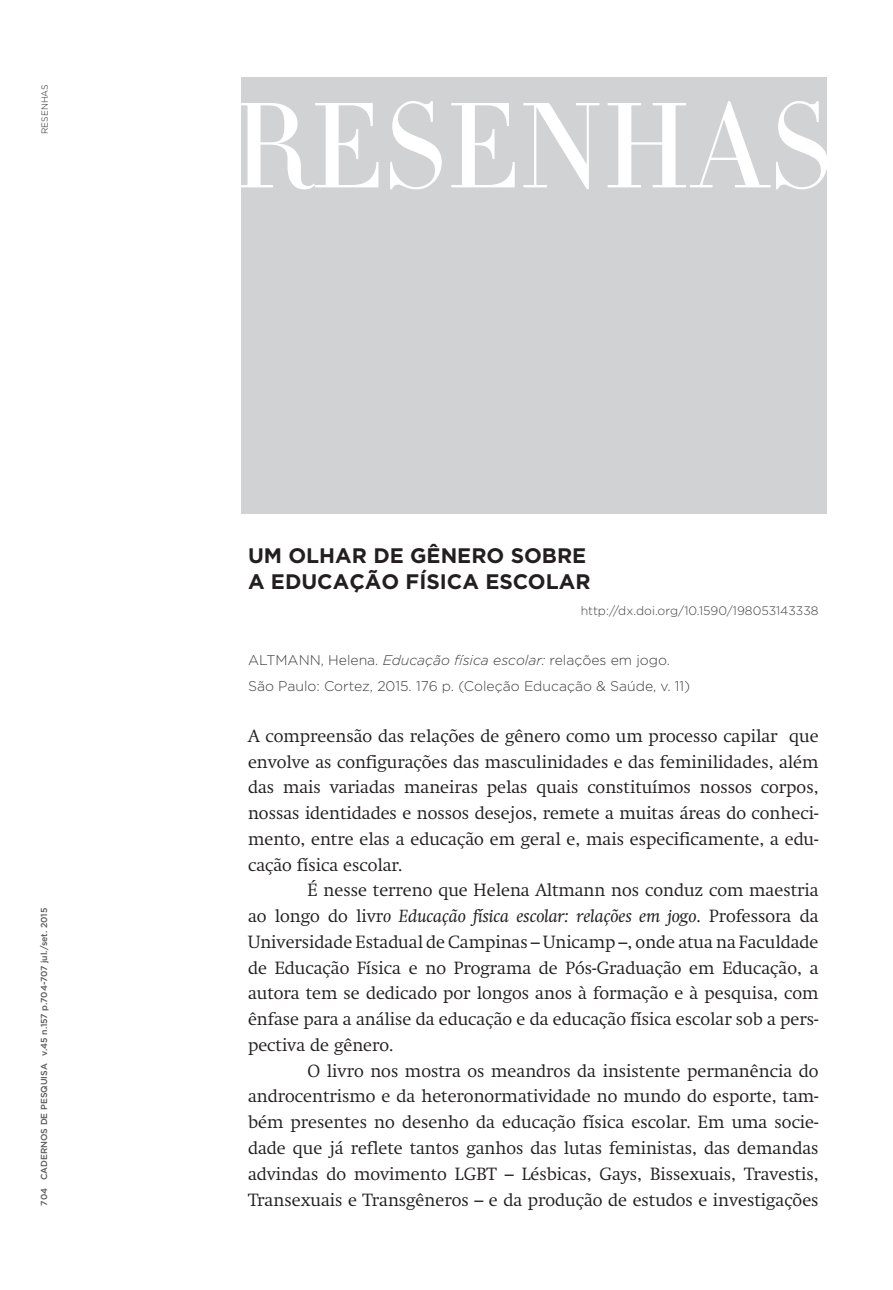
<style>
.page{position:relative;width:893px;height:1290px;background:#fff}
.page>*{position:absolute;margin:0;border:0;box-sizing:border-box;transform-origin:0 0}
.t1{font:300 119px "Didot HTF 11";color:#fff}
.t2{font:700 21px/25.6px "Gotham HTF";color:#231f20}
.t3{font:300 17.5px/25.7px "Swift";color:#231f20;text-align:justify}
.t4{font:300 14px/25.7px "Gotham HTF";color:#3e3e3f}
.t5{font:300 12.25px "Gotham HTF";color:#3e3e3f}
.t6{font:500 8.75px "Gotham HTF";color:#57585a}
.t7{font:300 8.75px "Gotham HTF";color:#231f20}
.s1{font-style:italic}
.s2{font-weight:400;font-style:italic}
</style>
<div class="page">
<div style="left:241px;top:77px;width:585px;height:436px;background:#d1d2d4"></div>
<p class="t7" style="left:40px;top:134px;width:51px;rotate:-90deg">RESENHAS</p>
<p class="t6" style="left:39px;top:1205px;width:299px;rotate:-90deg">704 Cadernos de Pesquisa v.45 n.157 p.704-707 jul./set. 2015</p>
<h1 class="t1" style="left:232px;top:75px;width:602px">RESENHAS</h1>
<p class="t2" style="left:248px;top:543px;width:344px">UM OLHAR DE GÊNERO SOBRE<br>A EDUCAÇÃO FÍSICA ESCOLAR</p>
<p class="t5" style="left:581px;top:604px;width:239px">http://dx.doi.org/10.1590/198053143338</p>
<p class="t4" style="left:248px;top:647px;width:444px">ALTMANN, Helena. <span class="s1">Educação física escolar:</span> relações em jogo.<br>São Paulo: Cortez, 2015. 176 p. (Coleção Educação &amp; Saúde, v. 11)</p>
<p class="t3" style="left:248px;top:723px;width:572px">A compreensão das relações de gênero como um processo capilar que envolve as configurações das masculinidades e das feminilidades, além das mais variadas maneiras pelas quais constituímos nossos corpos, nossas identidades e nossos desejos, remete a muitas áreas do conheci&shy;mento, entre elas a educação em geral e, mais especificamente, a edu&shy;cação física escolar.</p>
<p class="t3" style="left:248px;top:877px;width:572px;text-indent:60px">É nesse terreno que Helena Altmann nos conduz com maestria ao longo do livr<span class="s2">o Educação física escolar: relações em jogo</span>. Professora da Universidade Estadual de Campinas – Unicamp –, onde atua na Faculdade de Educação Física e no Programa de Pós-Graduação em Educação, a autora tem se dedicado por longos anos à formação e à pesquisa, com ênfase para a análise da educação e da educação física escolar sob a pers&shy;pectiva de gênero.</p>
<p class="t3" style="left:248px;top:1058px;width:572px;text-indent:60px">O livro nos mostra os meandros da insistente permanência do androcentrismo e da heteronormatividade no mundo do esporte, tam&shy;bém presentes no desenho da educação física escolar. Em uma socie&shy;dade que já reflete tantos ganhos das lutas feministas, das demandas advindas do movimento LGBT – Lésbicas, Gays, Bissexuais, Travestis, Transexuais e Transgêneros – e da produção de estudos e investigações</p>
</div>
